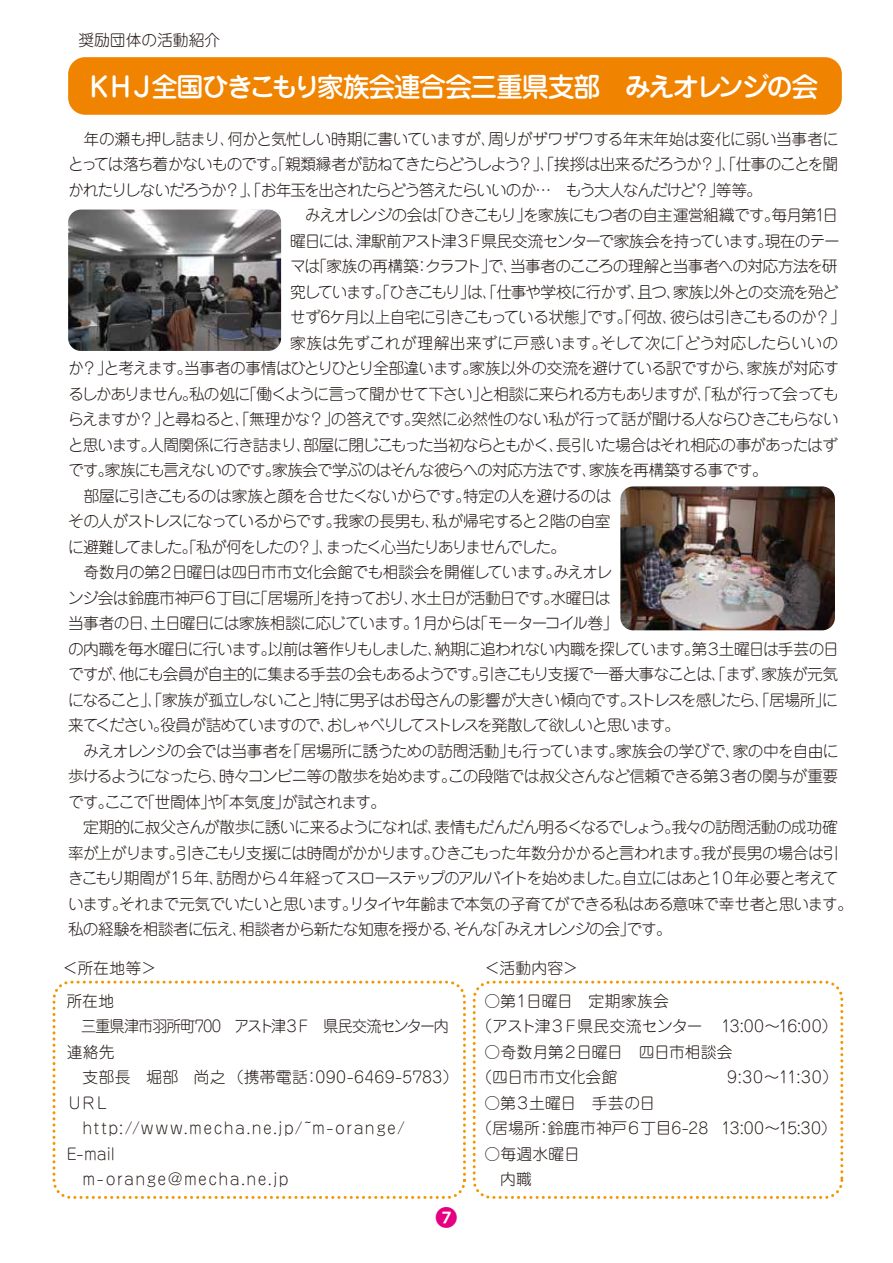
<style>
.page{position:relative;width:893px;height:1263px;background:#fff}
.page>*{position:absolute;margin:0;border:0;box-sizing:border-box;transform-origin:0 0}
.t1{font:500 27px "Jun 34 Pro";letter-spacing:-.07em;color:#fff}
.t2{font:22.5px "Koz Go Pro";color:#e40081}
.t3{font:300 15.75px/25.5px "Jun 101 Pro";letter-spacing:-.055em;color:#221815}
.t4{font:300 15.75px "Jun 101 Pro";letter-spacing:-.03em;color:#221815}
.t5{font:300 15.75px "Jun 101 Pro";letter-spacing:-.09em;color:#221815}
.t6{font:300 15.75px "Jun 101 Pro";letter-spacing:-.085em;color:#221815}
.t7{font:300 15.75px "Jun 101 Pro";letter-spacing:.085em;color:#221815}
.t8{font:300 15.75px "Jun 101 Pro";letter-spacing:-.095em;color:#221815}
.t9{font:300 15.75px/25.5px "Jun 101 Pro";letter-spacing:-.01em;color:#221815}
.t10{font:300 15.75px "Jun 101 Pro";letter-spacing:-.08em;color:#221815}
.t11{font:300 15.75px/25.5px "Jun 101 Pro";letter-spacing:-.025em;color:#221815}
.t12{font:300 15.75px "Jun 101 Pro";letter-spacing:-.105em;color:#221815}
.t13{font:300 15.75px "Jun 101 Pro";letter-spacing:-.005em;color:#221815}
.t14{font:300 15.75px "Jun 101 Pro";letter-spacing:.02em;color:#221815}
.t15{font:300 15.75px "Jun 101 Pro";letter-spacing:-.055em;color:#221815;scale:.95 1}
.t16{font:300 15.75px/25.5px "Jun 101 Pro";letter-spacing:-.015em;color:#221815}
.t17{font:300 15.75px "Jun 101 Pro";color:#221815}
</style>
<div class="page">
<div style="left:68px;top:57px;width:774px;height:58px;background:#f08300;border-radius:17px"></div>
<img style="left:620px;top:486px;width:215px;height:144px">
<img style="left:68px;top:210px;width:213px;height:141px">
<div style="left:52px;top:981px;width:414px;height:218px;border:3px dashed #f39700;border-radius:17px"></div>
<div style="left:473px;top:981px;width:370px;height:218px;border:3px dashed #f39700;border-radius:17px"></div>
<p class="t17" style="left:78px;top:27px;width:143px">奨励団体の活動紹介</p>
<h1 class="t1" style="left:86px;top:65px;width:734px">ＫＨＪ全国ひきこもり家族会連合会三重県支部　みえオレンジの会</h1>
<p class="t4" style="left:68px;top:126px;width:772px">　年の瀬も押し詰まり、何かと気忙しい時期に書いていますが、周りがザワザワする年末年始は変化に弱い当事者に</p>
<p class="t3" style="left:68px;top:150px;width:772px">とっては落ち着かないものです。「親類縁者が訪ねてきたらどうしよう？」、「挨拶は出来るだろうか？」、「仕事のことを聞</p>
<p class="t5" style="left:68px;top:177px;width:695px">かれたりしないだろうか？」、「お年玉を出されたらどう答えたらいいのか…　もう大人なんだけど？」等等。</p>
<p class="t3" style="left:290px;top:201px;width:550px">　みえオレンジの会は「ひきこもり」を家族にもつ者の自主運営組織です。毎月第1日</p>
<p class="t10" style="left:290px;top:228px;width:551px">曜日には、津駅前アスト津３Ｆ県民交流センターで家族会を持っています。現在のテー</p>
<p class="t3" style="left:290px;top:252px;width:549px">マは「家族の再構築：クラフト」で、当事者のこころの理解と当事者への対応方法を研</p>
<p class="t6" style="left:290px;top:279px;width:549px">究しています。「ひきこもり」は、「仕事や学校に行かず、且つ、家族以外との交流を殆ど</p>
<p class="t3" style="left:290px;top:303px;width:557px">せず6ケ月以上自宅に引きこもっている状態」です。「何故、彼らは引きこもるのか？」</p>
<p class="t13" style="left:290px;top:330px;width:550px">家族は先ずこれが理解出来ずに戸惑います。そして次に「どう対応したらいいの</p>
<p class="t3" style="left:68px;top:354px;width:773px">か？」と考えます。当事者の事情はひとりひとり全部違います。家族以外の交流を避けている訳ですから、家族が対応す</p>
<p class="t6" style="left:68px;top:381px;width:772px">るしかありません。私の処に「働くように言って聞かせて下さい」と相談に来られる方もありますが、「私が行って会っても</p>
<p class="t3" style="left:68px;top:405px;width:772px">らえますか？」と尋ねると、「無理かな？」の答えです。突然に必然性のない私が行って話が聞ける人ならひきこもらない</p>
<p class="t3" style="left:68px;top:430px;width:771px">と思います。人間関係に行き詰まり、部屋に閉じこもった当初ならともかく、長引いた場合はそれ相応の事があったはず</p>
<p class="t3" style="left:68px;top:456px;width:701px">です。家族にも言えないのです。家族会で学ぶのはそんな彼らへの対応方法です、家族を再構築する事です。</p>
<p class="t3" style="left:68px;top:481px;width:545px">　部屋に引きこもるのは家族と顔を合せたくないからです。特定の人を避けるのは</p>
<p class="t3" style="left:68px;top:507px;width:544px">その人がストレスになっているからです。我家の長男も、私が帰宅すると２階の自室</p>
<p class="t12" style="left:68px;top:534px;width:507px">に避難してました。「私が何をしたの？」、まったく心当たりありませんでした。　</p>
<p class="t3" style="left:68px;top:558px;width:546px">　奇数月の第２日曜日は四日市市文化会館でも相談会を開催しています。みえオレ</p>
<p class="t3" style="left:68px;top:583px;width:544px">ンジ会は鈴鹿市神戸６丁目に「居場所」を持っており、水土日が活動日です。水曜日は</p>
<p class="t3" style="left:68px;top:609px;width:552px">当事者の日、土日曜日には家族相談に応じています。１月からは「モーターコイル巻」</p>
<p class="t3" style="left:68px;top:634px;width:772px">の内職を毎水曜日に行います。以前は箸作りもしました、納期に追われない内職を探しています。第３土曜日は手芸の日</p>
<p class="t3" style="left:68px;top:660px;width:772px">ですが、他にも会員が自主的に集まる手芸の会もあるようです。引きこもり支援で一番大事なことは、「まず、家族が元気</p>
<p class="t3" style="left:68px;top:685px;width:771px">になること」、「家族が孤立しないこと」特に男子はお母さんの影響が大きい傾向です。ストレスを感じたら、「居場所」に</p>
<p class="t8" style="left:68px;top:713px;width:614px">来てください。役員が詰めていますので、おしゃべりしてストレスを発散して欲しいと思います。</p>
<p class="t4" style="left:68px;top:738px;width:772px">　みえオレンジの会では当事者を「居場所に誘うための訪問活動」も行っています。家族会の学びで、家の中を自由に</p>
<p class="t3" style="left:68px;top:762px;width:772px">歩けるようになったら、時々コンビニ等の散歩を始めます。この段階では叔父さんなど信頼できる第３者の関与が重要</p>
<p class="t3" style="left:68px;top:787px;width:320px">です。ここで「世間体」や「本気度」が試されます。</p>
<p class="t3" style="left:68px;top:813px;width:771px">　定期的に叔父さんが散歩に誘いに来るようになれば、表情もだんだん明るくなるでしょう。我々の訪問活動の成功確</p>
<p class="t3" style="left:68px;top:838px;width:772px">率が上がります。引きこもり支援には時間がかかります。ひきこもった年数分かかると言われます。我が長男の場合は引</p>
<p class="t5" style="left:68px;top:866px;width:772px">きこもり期間が１５年、訪問から４年経ってスローステップのアルバイトを始めました。自立にはあと１０年必要と考えて</p>
<p class="t3" style="left:68px;top:889px;width:786px">います。それまで元気でいたいと思います。リタイヤ年齢まで本気の子育てができる私はある意味で幸せ者と思います。</p>
<p class="t3" style="left:68px;top:915px;width:605px">私の経験を相談者に伝え、相談者から新たな知恵を授かる、そんな「みえオレンジの会」です。</p>
<p class="t3" style="left:63px;top:953px;width:95px">＜所在地等＞</p>
<p class="t3" style="left:484px;top:953px;width:95px">＜活動内容＞</p>
<p class="t3" style="left:67px;top:986px;width:49px">所在地</p>
<p class="t15" style="left:81px;top:1014px;width:389px">三重県津市羽所町700　アスト津３Ｆ　県民交流センター内</p>
<p class="t3" style="left:67px;top:1037px;width:49px">連絡先</p>
<p class="t14" style="left:67px;top:1065px;width:393px">　支部長　堀部　尚之 （携帯電話：090-6469-5783）</p>
<p class="t3" style="left:67px;top:1088px;width:45px">ＵＲＬ</p>
<p class="t7" style="left:83px;top:1116px;width:324px">http://www.mecha.ne.jp/̃m-orange/</p>
<p class="t3" style="left:67px;top:1139px;width:50px">E-mail</p>
<p class="t7" style="left:83px;top:1167px;width:208px">m-orange@mecha.ne.jp</p>
<h2 class="t2" style="left:435px;top:1203px;width:24px">❼</h2>
<p class="t11" style="left:476px;top:986px;width:362px;text-indent:8px">○第１日曜日　定期家族会<br>（アスト津３Ｆ県民交流センター 13:00～16:00）</p>
<p class="t16" style="left:476px;top:1037px;width:258px;text-indent:8px">○奇数月第２日曜日　四日市相談会（四日市市文化会館</p>
<p class="t3" style="left:727px;top:1063px;width:112px">9:30～11:30）</p>
<p class="t9" style="left:476px;top:1088px;width:362px;text-indent:8px">○第３土曜日　手芸の日<br>（居場所：鈴鹿市神戸６丁目6-28 13:00～15:30）</p>
<p class="t3" style="left:484px;top:1139px;width:97px">○毎週水曜日　内職</p>
</div>
